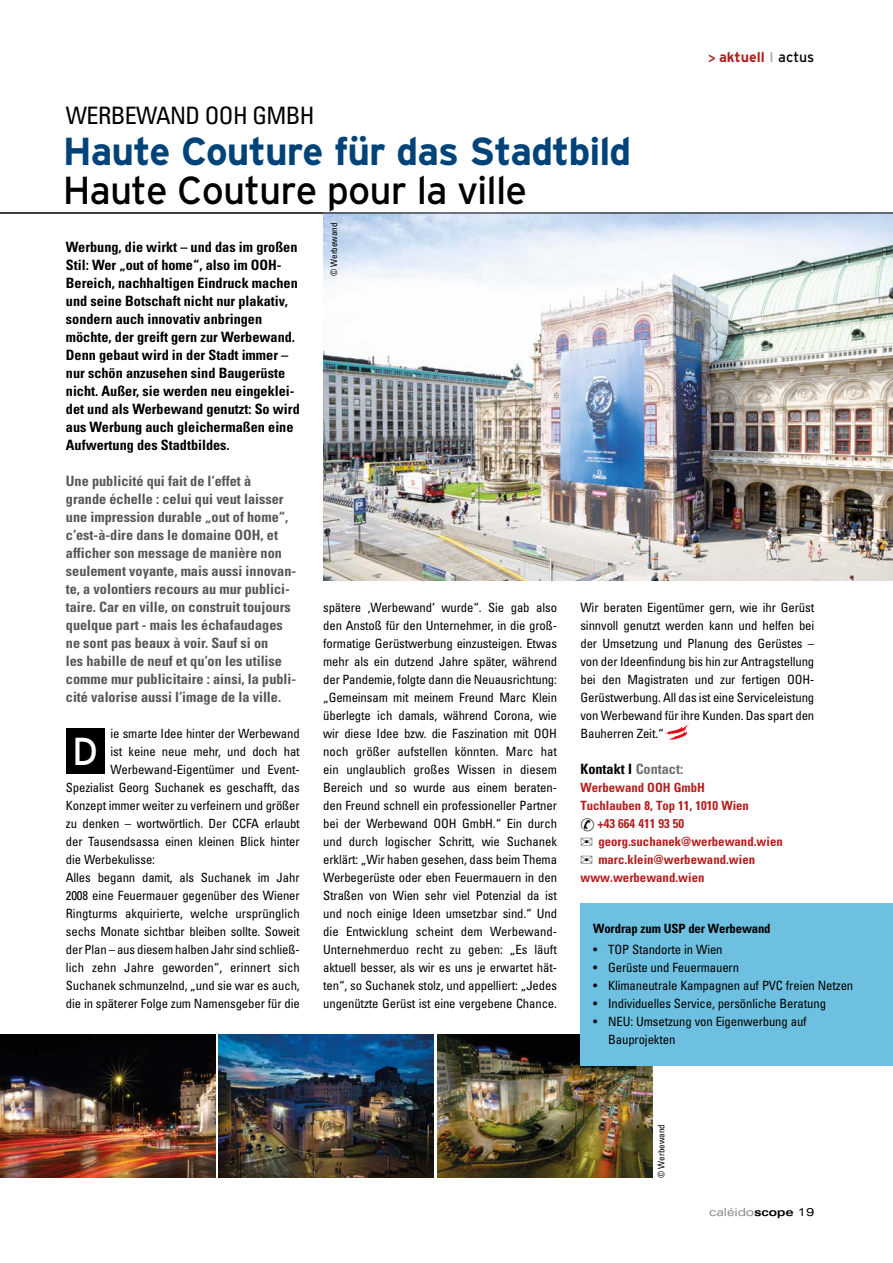
<style>
.page{position:relative;width:893px;height:1263px;background:#fff}
.page>*{position:absolute;margin:0;border:0;box-sizing:border-box;transform-origin:0 0}
.t1{font:700 39px "Interstate";letter-spacing:-.025em;color:#004379}
.t2{font:39px "Interstate";letter-spacing:-.025em;color:#000}
.t3{font:39px "Interstate";color:#fff}
.t4{font:condensed 24px "Univers";letter-spacing:-.025em;color:#000}
.t5{font:700 condensed 14.25px/18px "Univers";color:#575756}
.t6{font:700 condensed 14.25px/18px "Univers";color:#000}
.t7{font:700 14.25px "Interstate";color:#b51f1f}
.t8{font:condensed 12.75px/18px "Univers";letter-spacing:-.01em;color:#000;text-align:justify}
.t9{font:700 condensed 12.75px/18px "Univers";color:#b51f1f}
.t10{font:700 condensed 12.75px "Univers";letter-spacing:-.01em;color:#000}
.t11{font:expanded 11.25px "Univers";letter-spacing:-.01em;color:#878787}
.t12{font:condensed 9px "Univers";letter-spacing:-.005em;color:#000}
.s1{font-family:"Univers";font-stretch:condensed}
.s2{font-weight:400;color:#a1a5a7}
.s3{font-weight:400;color:#000}
.s4{color:#706f6f}
.s5{color:#000}
.s6{font-weight:700;color:#000}
</style>
<div class="page">
<svg style="left:665px;top:722px;width:25px;height:18px"></svg>
<img style="left:323px;top:214px;width:570px;height:366px">
<div style="left:66px;top:729px;width:38px;height:45px;background:#000"></div>
<hr style="left:0;top:213px;width:893px;height:1px;background:#000">
<img style="left:1px;top:1034px;width:214px;height:144px">
<img style="left:437px;top:1034px;width:215px;height:144px">
<img style="left:219px;top:1034px;width:215px;height:144px">
<div style="left:580px;top:903px;width:292px;height:163px;background:#6dc0e0"></div>
<div style="left:867px;top:903px;width:26px;height:163px;background:#6dc0e0"></div>
<img style="left:0;top:738px;width:1px;height:323px">
<img style="left:0;top:1061px;width:1px;height:202px">
<h2 class="t4" style="left:66px;top:100px;width:250px">WERBEWAND OOH GMBH</h2>
<h1 class="t1" style="left:63px;top:130px;width:570px">Haute Couture für das Stadtbild</h1>
<h1 class="t2" style="left:63px;top:169px;width:466px">Haute Couture pour la ville</h1>
<p class="t7" style="left:708px;top:49px;width:107px"><span class="s1">&gt;</span> aktuell <span class="s2">I</span> <span class="s3">actus</span></p>
<p class="t6" style="left:66px;top:238px;width:235px">Werbung, die wirkt – und das im großen Stil: Wer „out of home“, also im OOH-Bereich, nachhaltigen Eindruck machen und seine Botschaft nicht nur plakativ, sondern auch innovativ anbringen möchte, der greift gern zur Werbewand.<br>Denn gebaut wird in der Stadt immer – nur schön anzusehen sind Baugerüste nicht. Außer, sie werden neu eingeklei&shy;det und als Werbewand genutzt: So wird aus Werbung auch gleichermaßen eine Aufwertung des Stadtbildes.</p>
<p class="t5" style="left:66px;top:472px;width:232px">Une publicité qui fait de l‘effet à<br>grande échelle : celui qui veut laisser une impression durable „out of home“, c‘est-à-dire dans le domaine OOH, et afficher son message de manière non seulement voyante, mais aussi innovan&shy;te, a volontiers recours au mur publici&shy;taire. Car en ville, on construit toujours quelque part - mais les échafaudages ne sont pas beaux à voir. Sauf si on<br>les habille de neuf et qu‘on les utilise comme mur publicitaire : ainsi, la publi&shy;cité valorise aussi l‘image de la ville.</p>
<p class="t8" style="left:111px;top:724px;width:191px">ie smarte Idee hinter der Werbewand</p>
<p class="t8" style="left:111px;top:742px;width:191px">ist keine neue mehr, und doch hat</p>
<p class="t8" style="left:111px;top:760px;width:191px">Werbewand-Eigentümer und Event-</p>
<p class="t8" style="left:66px;top:778px;width:235px">Spezialist Georg Suchanek es geschafft, das</p>
<p class="t8" style="left:66px;top:796px;width:235px">Konzept immer weiter zu verfeinern und größer</p>
<p class="t8" style="left:66px;top:814px;width:235px">zu denken – wortwörtlich. Der CCFA erlaubt</p>
<p class="t8" style="left:66px;top:832px;width:235px">der Tausendsassa einen kleinen Blick hinter</p>
<p class="t8" style="left:66px;top:850px;width:91px">die Werbekulisse:</p>
<p class="t8" style="left:66px;top:868px;width:235px">Alles begann damit, als Suchanek im Jahr</p>
<p class="t8" style="left:66px;top:886px;width:235px">2008 eine Feuermauer gegenüber des Wiener</p>
<p class="t8" style="left:66px;top:904px;width:236px">Ringturms akquirierte, welche ursprünglich</p>
<p class="t8" style="left:66px;top:922px;width:235px">sechs Monate sichtbar bleiben sollte. Soweit</p>
<p class="t8" style="left:66px;top:940px;width:235px">der Plan – aus diesem halben Jahr sind schließ-</p>
<p class="t8" style="left:66px;top:958px;width:236px">lich zehn Jahre geworden“, erinnert sich</p>
<p class="t8" style="left:66px;top:976px;width:235px">Suchanek schmunzelnd, „und sie war es auch,</p>
<p class="t8" style="left:66px;top:994px;width:235px">die in späterer Folge zum Namensgeber für die</p>
<h1 class="t3" style="left:72px;top:729px;width:27px">D</h1>
<p class="t12" style="left:328px;top:276px;width:55px;rotate:-90deg">© Werbewand</p>
<p class="t8" style="left:323px;top:598px;width:235px">spätere ‚Werbewand‘ wurde“. Sie gab also den Anstoß für den Unternehmer, in die groß&shy;formatige Gerüstwerbung einzusteigen. Etwas mehr als ein dutzend Jahre später, während der Pandemie, folgte dann die Neuausrichtung: „Gemeinsam mit meinem Freund Marc Klein überlegte ich damals, während Corona, wie wir diese Idee bzw. die Faszination mit OOH noch größer aufstellen könnten. Marc hat ein unglaublich großes Wissen in diesem Bereich und so wurde aus einem beraten&shy;den Freund schnell ein professioneller Partner bei der Werbewand OOH GmbH.“ Ein durch und durch logischer Schritt, wie Suchanek erklärt: „Wir haben gesehen, dass beim Thema Werbegerüste oder eben Feuermauern in den Straßen von Wien sehr viel Potenzial da ist und noch einige Ideen umsetzbar sind.“ Und die Entwicklung scheint dem Werbewand-Unternehmerduo recht zu geben: „Es läuft aktuell besser, als wir es uns je erwartet hät&shy;ten“, so Suchanek stolz, und appelliert: „Jedes ungenützte Gerüst ist eine vergebene Chance.</p>
<p class="t8" style="left:580px;top:598px;width:235px">Wir beraten Eigentümer gern, wie ihr Gerüst sinnvoll genutzt werden kann und helfen bei der Umsetzung und Planung des Gerüstes – von der Ideenfindung bis hin zur Antragstellung bei den Magistraten und zur fertigen OOH-Gerüstwerbung. All das ist eine Serviceleistung von Werbewand für ihre Kunden. Das spart den Bauherren Zeit.“</p>
<p class="t6" style="left:580px;top:760px;width:104px">Kontakt I <span class="s4">Contact:</span></p>
<p class="t9" style="left:580px;top:778px;width:204px">Werbewand OOH GmbH<br>Tuchlauben 8, Top 11, 1010 Wien<br><span class="s5">✆</span> +43 664 411 93 50<br><span class="s5">✉</span> georg.suchanek@werbewand.wien <span class="s5">✉</span> marc.klein@werbewand.wien www.werbewand.wien</p>
<p class="t10" style="left:593px;top:921px;width:179px">Wordrap zum USP der Werbewand</p>
<p class="t8" style="left:593px;top:940px;width:131px">• TOP Standorte in Wien</p>
<p class="t8" style="left:593px;top:958px;width:147px">• Gerüste und Feuermauern</p>
<p class="t8" style="left:593px;top:976px;width:262px">• Klimaneutrale Kampagnen auf PVC freien Netzen</p>
<p class="t8" style="left:593px;top:994px;width:234px">• Individuelles Service, persönliche Beratung</p>
<p class="t8" style="left:608px;top:1012px;width:200px;text-indent:-15px">• NEU: Umsetzung von Eigenwerbung auf<br>Bauprojekten</p>
<p class="t12" style="left:656px;top:1178px;width:55px;rotate:-90deg">© Werbewand</p>
<p class="t11" style="left:709px;top:1205px;width:107px">caléido<span class="s6">scope</span> <span class="s5">19</span></p>
</div>
